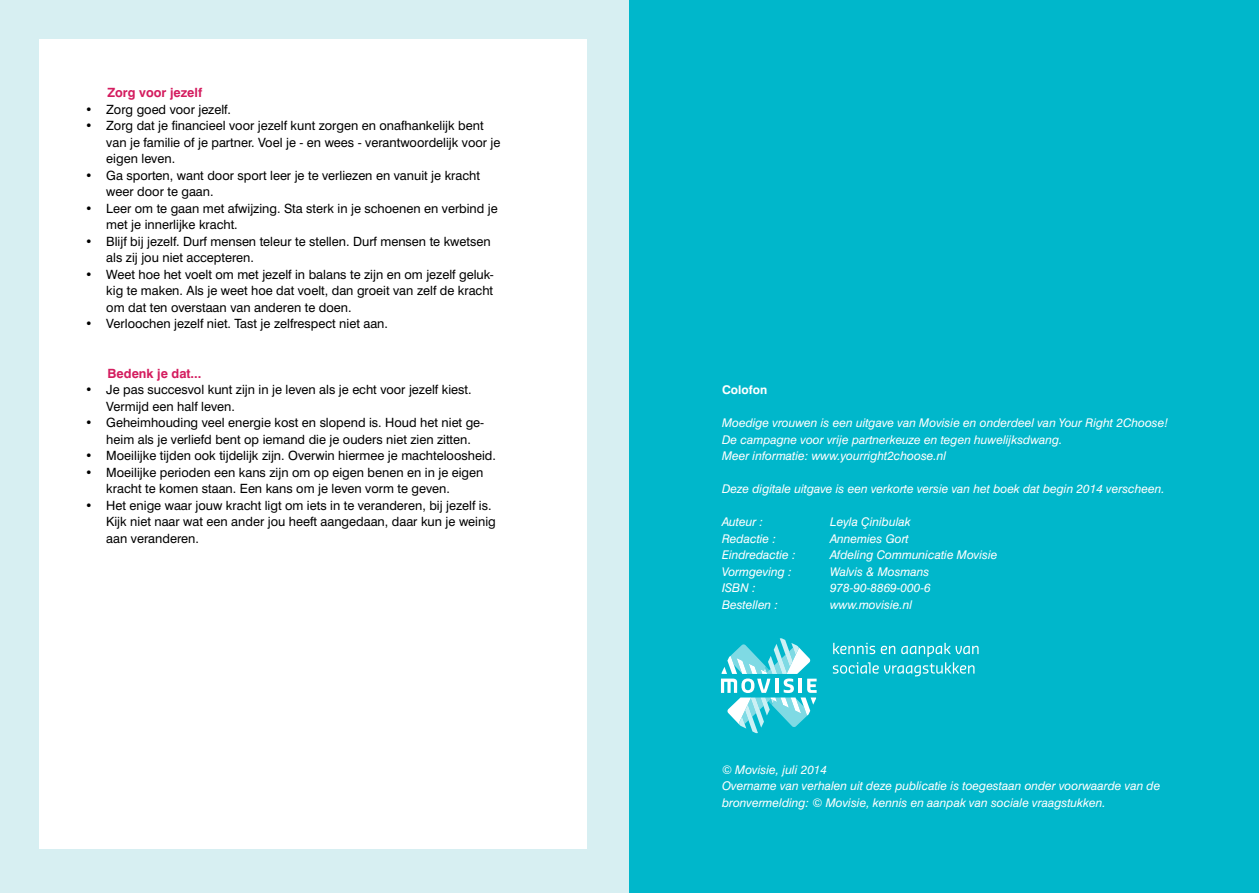
<style>
.page{position:relative;width:1259px;height:893px;background:#fff}
.page>*{position:absolute;margin:0;border:0;box-sizing:border-box;transform-origin:0 0}
.t1{font:12.75px/16.5px "Swiss 721 BT";color:#000}
.t2{font:700 12.75px "Swiss 721 BT";color:#d41d5f}
.t3{font:italic 12px/16.5px "Swiss 721 BT";color:#fff}
.t4{font:700 12px "Swiss 721 BT";color:#fff}
</style>
<div class="page">
<div style="left:0;top:0;width:642px;height:893px;background:#d7eff2"></div>
<div style="left:39px;top:40px;width:548px;height:809px;background:#fff"></div>
<div style="left:629px;top:0;width:630px;height:893px;background:#00b7cb"></div>
<svg style="left:721px;top:638px;width:95px;height:95px"></svg>
<svg style="left:833px;top:643px;width:145px;height:33px"></svg>
<p class="t2" style="left:108px;top:85px;width:96px">Zorg voor jezelf</p>
<p class="t1" style="left:85px;top:101px;width:147px">• Zorg goed voor jezelf.</p>
<p class="t1" style="left:106px;top:117px;width:396px;text-indent:-21px">• Zorg dat je financieel voor jezelf kunt zorgen en onafhankelijk bent van je familie of je partner. Voel je - en wees - verantwoordelijk voor je eigen leven.</p>
<p class="t1" style="left:106px;top:167px;width:375px;text-indent:-21px">• Ga sporten, want door sport leer je te verliezen en vanuit je kracht weer door te gaan.</p>
<p class="t1" style="left:106px;top:200px;width:393px;text-indent:-21px">• Leer om te gaan met afwijzing. Sta sterk in je schoenen en verbind je met je innerlijke kracht.</p>
<p class="t1" style="left:106px;top:233px;width:386px;text-indent:-21px">• Blijf bij jezelf. Durf mensen teleur te stellen. Durf mensen te kwetsen als zij jou niet accepteren.</p>
<p class="t1" style="left:106px;top:266px;width:389px;text-align:justify;text-indent:-21px">• Weet hoe het voelt om met jezelf in balans te zijn en om jezelf geluk&shy;kig te maken. Als je weet hoe dat voelt, dan groeit van zelf de kracht om dat ten overstaan van anderen te doen.</p>
<p class="t1" style="left:85px;top:315px;width:304px">• Verloochen jezelf niet. Tast je zelfrespect niet aan.</p>
<p class="t2" style="left:108px;top:365px;width:95px">Bedenk je dat...</p>
<p class="t1" style="left:106px;top:381px;width:367px;text-indent:-21px">• Je pas succesvol kunt zijn in je leven als je echt voor jezelf kiest.<br>Vermijd een half leven.</p>
<p class="t1" style="left:106px;top:414px;width:379px;text-indent:-21px">• Geheimhouding veel energie kost en slopend is. Houd het niet ge&shy;heim als je verliefd bent op iemand die je ouders niet zien zitten.</p>
<p class="t1" style="left:85px;top:447px;width:412px">• Moeilijke tijden ook tijdelijk zijn. Overwin hiermee je machteloosheid.</p>
<p class="t1" style="left:106px;top:464px;width:379px;text-indent:-21px">• Moeilijke perioden een kans zijn om op eigen benen en in je eigen kracht te komen staan. Een kans om je leven vorm te geven.</p>
<p class="t1" style="left:106px;top:497px;width:391px;text-indent:-21px">• Het enige waar jouw kracht ligt om iets in te veranderen, bij jezelf is.<br>Kijk niet naar wat een ander jou heeft aangedaan, daar kun je weinig aan veranderen.</p>
<p class="t4" style="left:722px;top:383px;width:47px">Colofon</p>
<p class="t3" style="left:722px;top:415px;width:448px">Moedige vrouwen is een uitgave van Movisie en onderdeel van Your Right 2Choose!<br>De campagne voor vrije partnerkeuze en tegen huwelijksdwang.<br>Meer informatie: www.yourright2choose.nl</p>
<p class="t3" style="left:722px;top:481px;width:444px">Deze digitale uitgave is een verkorte versie van het boek dat begin 2014 verscheen.</p>
<p class="t3" style="left:722px;top:514px;width:43px">Auteur :</p>
<p class="t3" style="left:830px;top:514px;width:82px">Leyla Çinibulak</p>
<p class="t3" style="left:722px;top:530px;width:56px">Redactie :</p>
<p class="t3" style="left:830px;top:530px;width:80px">Annemies Gort</p>
<p class="t3" style="left:722px;top:547px;width:75px">Eindredactie :</p>
<p class="t3" style="left:830px;top:547px;width:169px">Afdeling Communicatie Movisie</p>
<p class="t3" style="left:722px;top:563px;width:71px">Vormgeving :</p>
<p class="t3" style="left:830px;top:563px;width:101px">Walvis &amp; Mosmans</p>
<p class="t3" style="left:722px;top:580px;width:35px">ISBN :</p>
<p class="t3" style="left:830px;top:580px;width:102px">978-90-8869-000-6</p>
<p class="t3" style="left:722px;top:596px;width:58px">Bestellen :</p>
<p class="t3" style="left:830px;top:596px;width:84px">www.movisie.nl</p>
<p class="t3" style="left:722px;top:761px;width:440px">© Movisie, juli 2014<br>Overname van verhalen uit deze publicatie is toegestaan onder voorwaarde van de bronvermelding: © Movisie, kennis en aanpak van sociale vraagstukken.</p>
</div>
